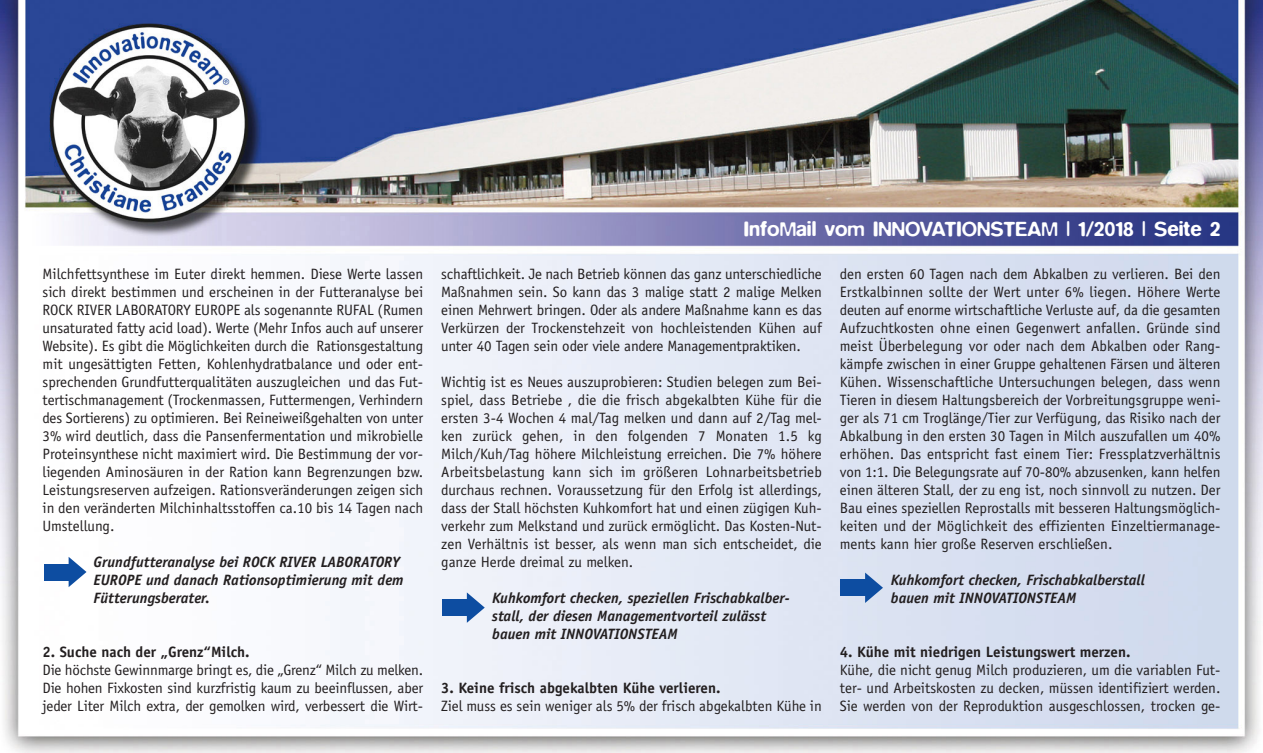
<style>
.page{position:relative;width:1263px;height:753px;background:#fff}
.page>*{position:absolute;margin:0;border:0;box-sizing:border-box;transform-origin:0 0}
.t1{font:500 21px "Blur";color:#fff}
.t2{font:15px/18px "Officina Sans";color:#231f20;text-align:justify}
.t3{font:italic 700 15px/18px "Officina Sans";color:#231f20}
.t4{font:700 15px "Officina Sans";color:#231f20}
</style>
<div class="page">
<img style="left:0;top:0;width:1263px;height:753px">
<svg style="left:69px;top:557px;width:18px;height:30px"></svg>
<div style="left:44px;top:564px;width:29px;height:16px;background:#0d4da1"></div>
<svg style="left:467px;top:592px;width:18px;height:30px"></svg>
<div style="left:442px;top:599px;width:29px;height:16px;background:#0d4da1"></div>
<svg style="left:865px;top:572px;width:18px;height:31px"></svg>
<div style="left:840px;top:580px;width:29px;height:16px;background:#0d4da1"></div>
<p class="t2" style="left:43px;top:266px;width:382px">Milchfettsynthese im Euter direkt hemmen. Diese Werte lassen sich direkt bestimmen und erscheinen in der Futteranalyse bei ROCK RIVER LABORATORY EUROPE als sogenannte RUFAL (Rumen unsaturated fatty acid load). Werte (Mehr Infos auch auf unserer Website). Es gibt die Möglichkeiten durch die Rationsgestaltung mit ungesättigten Fetten, Kohlenhydratbalance und oder ent&shy;sprechenden Grundfutterqualitäten auszugleichen und das Fut&shy;tertischmanagement (Trockenmassen, Futtermengen, Verhindern des Sortierens) zu optimieren. Bei Reineiweißgehalten von unter 3% wird deutlich, dass die Pansenfermentation und mikrobielle Proteinsynthese nicht maximiert wird. Die Bestimmung der vor&shy;liegenden Aminosäuren in der Ration kann Begrenzungen bzw.<br>Leistungsreserven aufzeigen. Rationsveränderungen zeigen sich in den veränderten Milchinhaltsstoffen ca.10 bis 14 Tagen nach Umstellung.</p>
<p class="t3" style="left:94px;top:554px;width:312px">Grundfutteranalyse bei ROCK RIVER LABORATORY<br>EUROPE und danach Rationsoptimierung mit dem<br>Fütterungsberater.</p>
<p class="t4" style="left:43px;top:646px;width:209px">2. Suche nach der „Grenz“Milch.</p>
<p class="t2" style="left:43px;top:662px;width:382px">Die höchste Gewinnmarge bringt es, die „Grenz“ Milch zu melken.<br>Die hohen Fixkosten sind kurzfristig kaum zu beeinflussen, aber jeder Liter Milch extra, der gemolken wird, verbessert die Wirt-</p>
<h1 class="t1" style="left:744px;top:216px;width:478px">InfoMail vom INNOVATIONSTEAM | 1/2018 | Seite 2</h1>
<p class="t2" style="left:441px;top:266px;width:382px">schaftlichkeit. Je nach Betrieb können das ganz unterschiedliche Maßnahmen sein. So kann das 3 malige statt 2 malige Melken einen Mehrwert bringen. Oder als andere Maßnahme kann es das Verkürzen der Trockenstehzeit von hochleistenden Kühen auf unter 40 Tagen sein oder viele andere Managementpraktiken.</p>
<p class="t2" style="left:441px;top:374px;width:382px">Wichtig ist es Neues auszuprobieren: Studien belegen zum Bei&shy;spiel, dass Betriebe , die die frisch abgekalbten Kühe für die ersten 3-4 Wochen 4 mal/Tag melken und dann auf 2/Tag mel&shy;ken zurück gehen, in den folgenden 7 Monaten 1.5 kg Milch/Kuh/Tag höhere Milchleistung erreichen. Die 7% höhere Arbeitsbelastung kann sich im größeren Lohnarbeitsbetrieb durchaus rechnen. Voraussetzung für den Erfolg ist allerdings, dass der Stall höchsten Kuhkomfort hat und einen zügigen Kuh&shy;verkehr zum Melkstand und zurück ermöglicht. Das Kosten-Nut&shy;zen Verhältnis ist besser, als wenn man sich entscheidet, die ganze Herde dreimal zu melken.</p>
<p class="t3" style="left:492px;top:590px;width:299px">Kuhkomfort checken, speziellen Frischabkalber&shy;stall, der diesen Managementvorteil zulässt bauen mit INNOVATIONSTEAM</p>
<p class="t4" style="left:441px;top:682px;width:281px">3. Keine frisch abgekalbten Kühe verlieren.</p>
<p class="t2" style="left:441px;top:698px;width:382px">Ziel muss es sein weniger als 5% der frisch abgekalbten Kühe in</p>
<p class="t2" style="left:840px;top:266px;width:382px">den ersten 60 Tagen nach dem Abkalben zu verlieren. Bei den Erstkalbinnen sollte der Wert unter 6% liegen. Höhere Werte deuten auf enorme wirtschaftliche Verluste auf, da die gesamten Aufzuchtkosten ohne einen Gegenwert anfallen. Gründe sind meist Überbelegung vor oder nach dem Abkalben oder Rang&shy;kämpfe zwischen in einer Gruppe gehaltenen Färsen und älteren Kühen. Wissenschaftliche Untersuchungen belegen, dass wenn Tieren in diesem Haltungsbereich der Vorbreitungsgruppe weni&shy;ger als 71 cm Troglänge/Tier zur Verfügung, das Risiko nach der Abkalbung in den ersten 30 Tagen in Milch auszufallen um 40% erhöhen. Das entspricht fast einem Tier: Fressplatzverhältnis von 1:1. Die Belegungsrate auf 70-80% abzusenken, kann helfen einen älteren Stall, der zu eng ist, noch sinnvoll zu nutzen. Der Bau eines speziellen Reprostalls mit besseren Haltungsmöglich&shy;keiten und der Möglichkeit des effizienten Einzeltiermanage&shy;ments kann hier große Reserven erschließen.</p>
<p class="t3" style="left:891px;top:572px;width:255px">Kuhkomfort checken, Frischabkalberstall bauen mit INNOVATIONSTEAM</p>
<p class="t4" style="left:840px;top:646px;width:292px">4. Kühe mit niedrigen Leistungswert merzen.</p>
<p class="t2" style="left:840px;top:662px;width:382px">Kühe, die nicht genug Milch produzieren, um die variablen Fut&shy;ter- und Arbeitskosten zu decken, müssen identifiziert werden.<br>Sie werden von der Reproduktion ausgeschlossen, trocken ge-</p>
</div>
